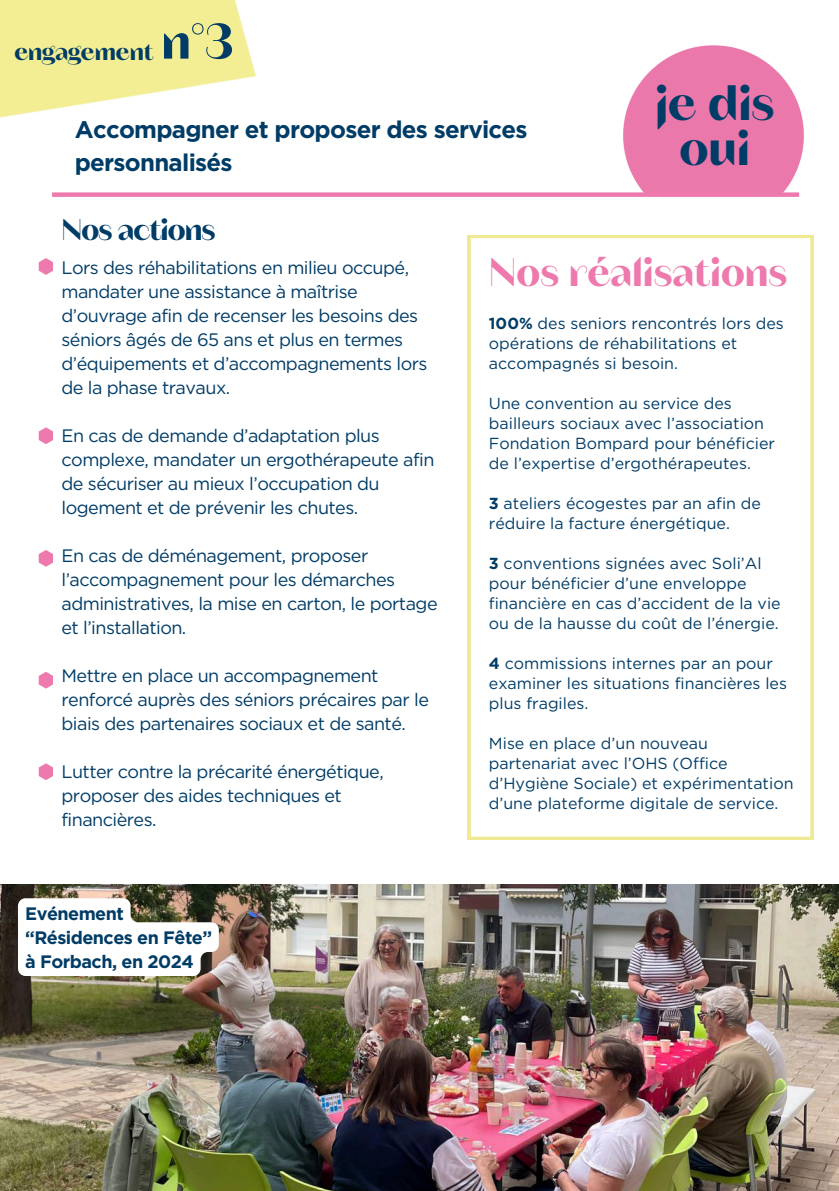
<style>
.page{position:relative;width:839px;height:1191px;background:#fff}
.page>*{position:absolute;margin:0;border:0;box-sizing:border-box;transform-origin:0 0}
.t1{font:700 50px "Fromage";color:#003c66}
.t2{font:700 49px/45px "Fromage";color:#003c66;text-align:center}
.t3{font:700 40px "Fromage";color:#ee79ad}
.t4{font:700 30px "Fromage";letter-spacing:-.03em;color:#003c66}
.t5{font:700 24px/33px "Gotham";letter-spacing:-.03em;color:#003c66}
.t6{font:700 24px "Fromage";color:#003c66}
.t7{font:18px/24px "Gotham";letter-spacing:-.03em;color:#003c66}
.t8{font:700 18px/24px "Gotham";letter-spacing:-.03em;color:#003c66}
.t9{font:16px/20px "Gotham";color:#003c66}
.s1{font-weight:700}
</style>
<div class="page">
<img style="left:0;top:884px;width:838px;height:307px">
<svg style="left:468px;top:235px;width:345px;height:605px"></svg>
<img style="left:0;top:0;width:256px;height:118px">
<img style="left:623px;top:45px;width:181px;height:152px">
<div style="left:52px;top:192px;width:747px;height:5px;background:#ee79ad"></div>
<svg style="left:39px;top:258px;width:14px;height:17px"></svg>
<svg style="left:39px;top:427px;width:14px;height:17px"></svg>
<svg style="left:39px;top:550px;width:14px;height:17px"></svg>
<svg style="left:39px;top:672px;width:14px;height:17px"></svg>
<svg style="left:39px;top:763px;width:14px;height:17px"></svg>
<svg style="left:18px;top:898px;width:201px;height:78px"></svg>
<p class="t6" style="left:14px;top:37px;width:141px">engagement</p>
<p class="t1" style="left:161px;top:11px;width:73px">n°3</p>
<p class="t5" style="left:75px;top:112px;width:454px">Accompagner et proposer des services personnalisés</p>
<h5 class="t4" style="left:62px;top:211px;width:155px">Nos actions</h5>
<p class="t2" style="left:655px;top:81px;width:121px">je dis oui</p>
<h4 class="t7" style="left:62px;top:256px;width:367px">Lors des réhabilitations en milieu occupé, mandater une assistance à maîtrise d’ouvrage afin de recenser les besoins des séniors âgés de 65 ans et plus en termes d’équipements et d’accompagnements lors de la phase travaux.</h4>
<h1 class="t7" style="left:62px;top:424px;width:374px">En cas de demande d’adaptation plus complexe, mandater un ergothérapeute afin de sécuriser au mieux l’occupation du logement et de prévenir les chutes.</h1>
<p class="t7" style="left:62px;top:544px;width:377px">En cas de déménagement, proposer l’accompagnement pour les démarches administratives, la mise en carton, le portage et l’installation.</p>
<h1 class="t7" style="left:62px;top:664px;width:369px">Mettre en place un accompagnement renforcé auprès des séniors précaires par le biais des partenaires sociaux et de santé.</h1>
<h4 class="t7" style="left:62px;top:760px;width:324px">Lutter contre la précarité énergétique, proposer des aides techniques et financières.</h4>
<p class="t8" style="left:25px;top:901px;width:188px">Evénement “Résidences en Fête” à Forbach, en 2024</p>
<h3 class="t3" style="left:489px;top:248px;width:299px">Nos réalisations</h3>
<h2 class="t9" style="left:489px;top:313px;width:296px"><span class="s1">100%</span> des seniors rencontrés lors des opérations de réhabilitations et accompagnés si besoin.</h2>
<p class="t9" style="left:489px;top:393px;width:287px">Une convention au service des bailleurs sociaux avec l’association Fondation Bompard pour bénéficier de l’expertise d’ergothérapeutes.</p>
<p class="t9" style="left:489px;top:493px;width:273px"><span class="s1">3</span> ateliers écogestes par an afin de réduire la facture énergétique.</p>
<p class="t9" style="left:489px;top:553px;width:293px"><span class="s1">3</span> conventions signées avec Soli’Al pour bénéficier d’une enveloppe financière en cas d’accident de la vie ou de la hausse du coût de l’énergie.</p>
<p class="t9" style="left:489px;top:653px;width:299px"><span class="s1">4</span> commissions internes par an pour examiner les situations financières les plus fragiles.</p>
<p class="t9" style="left:489px;top:733px;width:306px">Mise en place d’un nouveau partenariat avec l’OHS (Office d’Hygiène Sociale) et expérimentation d’une plateforme digitale de service.</p>
</div>
